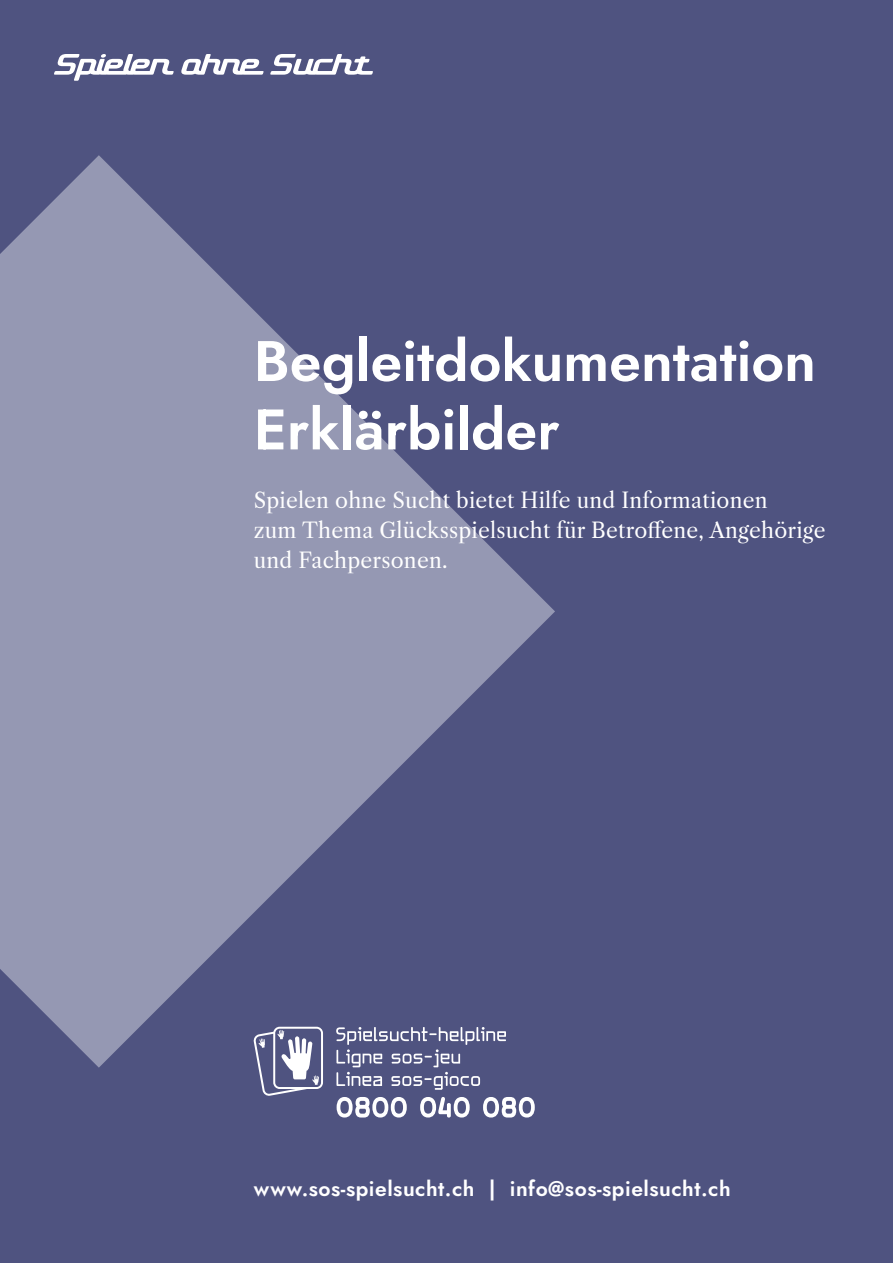
<style>
.page{position:relative;width:893px;height:1263px;background:#4f5380}
.page>*{position:absolute;margin:0;border:0;box-sizing:border-box;transform-origin:0 0}
.t1{font:600 57px/68.4px "Jost";color:#fff}
.t2{font:21px/30px "Libre Caslon Text";letter-spacing:.01em;color:#fff}
.t3{font:600 21px "Jost";letter-spacing:.025em;color:#fff}
</style>
<div class="page">
<svg style="left:0;top:155px;width:555px;height:913px;fill:#9598b3"></svg>
<svg style="left:253px;top:1027px;width:70px;height:69px"></svg>
<svg style="left:336px;top:1027px;width:170px;height:63px"></svg>
<svg style="left:337px;top:1097px;width:70px;height:20px"></svg>
<svg style="left:420px;top:1097px;width:50px;height:20px"></svg>
<svg style="left:483px;top:1097px;width:52px;height:20px"></svg>
<svg style="left:54px;top:54px;width:120px;height:27px"></svg>
<svg style="left:181px;top:54px;width:83px;height:21px"></svg>
<svg style="left:270px;top:54px;width:103px;height:21px"></svg>
<h1 class="t1" style="left:254px;top:327px;width:564px">Begleitdokumentation<br>Erklärbilder</h1>
<p class="t2" style="left:254px;top:486px;width:573px">Spielen ohne Sucht bietet Hilfe und Informationen<br>zum Thema Glücksspielsucht für Betroffene, Angehörige und Fachpersonen.</p>
<p class="t3" style="left:254px;top:1174px;width:478px">www.sos-spielsucht.ch | info@sos-spielsucht.ch</p>
</div>
